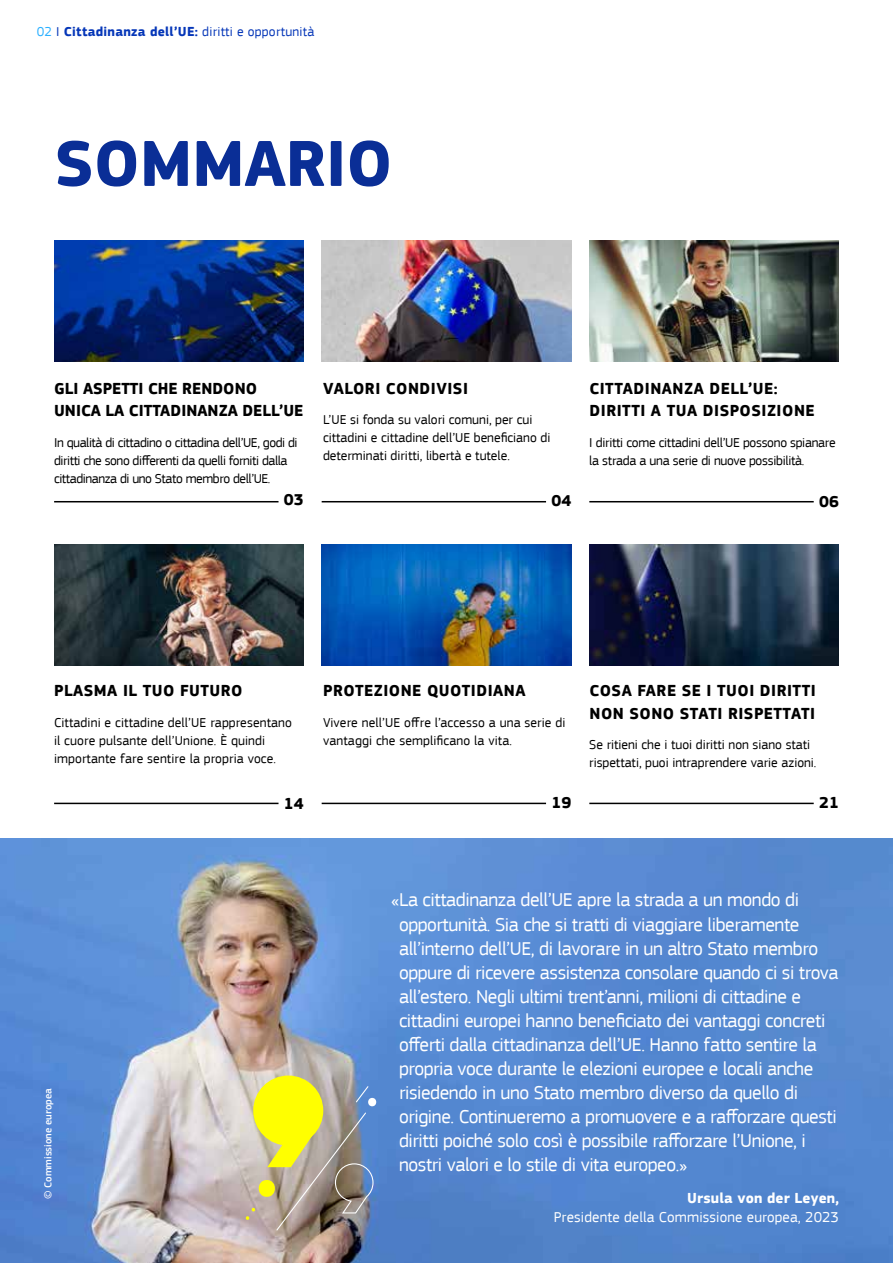
<style>
.page{position:relative;width:893px;height:1263px;background:#fff}
.page>*{position:absolute;margin:0;border:0;box-sizing:border-box;transform-origin:0 0}
.t1{font:700 67.5px "EC Square Sans Pro";letter-spacing:-.005em;color:#0a2e96}
.t2{font:19.5px/24px "EC Square Sans Pro";letter-spacing:-.02em;color:#fff}
.t3{font:700 16.5px/22.5px "EC Square Sans Pro";letter-spacing:.03em;color:#000}
.t4{font:700 16.5px/22.5px "EC Square Sans Pro";color:#000}
.t5{font:15px "EC Square Sans Pro";letter-spacing:.01em;color:#fff}
.t6{font:700 15px "EC Square Sans Pro";letter-spacing:.01em;color:#fff}
.t7{font:13.5px/18px "EC Square Sans Pro";color:#000}
.t8{font:13.5px/18px "EC Square Sans Pro";letter-spacing:-.03em;color:#000}
.t9{font:13.5px/18px "EC Square Sans Pro";letter-spacing:-.02em;color:#000}
.t10{font:13.5px "EC Square Sans Pro";letter-spacing:.02em;color:#0536b8}
.t11{font:500 10.5px "EC Square Sans Pro";color:#fff}
.s1{color:#2bb0ff}
.s2{font-weight:700}
</style>
<div class="page">
<img style="left:0;top:838px;width:893px;height:425px">
<div style="left:253px;top:1075px;width:70px;height:70px;background:#ff0;border-radius:50%"></div>
<img style="left:245px;top:1085px;width:133px;height:146px">
<img style="left:54px;top:240px;width:250px;height:121px">
<img style="left:322px;top:240px;width:249px;height:121px">
<img style="left:589px;top:240px;width:250px;height:121px">
<img style="left:54px;top:545px;width:250px;height:120px">
<img style="left:322px;top:545px;width:249px;height:120px">
<img style="left:589px;top:545px;width:250px;height:120px">
<hr style="left:54px;top:501px;width:225px;height:1px;background:#000">
<hr style="left:54px;top:803px;width:225px;height:1px;background:#000">
<hr style="left:322px;top:501px;width:224px;height:1px;background:#000">
<hr style="left:322px;top:803px;width:224px;height:1px;background:#000">
<hr style="left:589px;top:501px;width:225px;height:1px;background:#000">
<hr style="left:589px;top:803px;width:225px;height:1px;background:#000">
<p class="t10" style="left:37px;top:23px;width:279px"><span class="s1">02</span> I <span class="s2">Cittadinanza dell’UE:</span> diritti e opportunità</p>
<h1 class="t1" style="left:55px;top:123px;width:339px">SOMMARIO</h1>
<p class="t4" style="left:54px;top:377px;width:251px">GLI ASPETTI CHE RENDONO<br>UNICA LA CITTADINANZA DELL’UE</p>
<p class="t8" style="left:54px;top:433px;width:245px">In qualità di cittadino o cittadina dell’UE, godi di diritti che sono differenti da quelli forniti dalla cittadinanza di uno Stato membro dell’UE.</p>
<p class="t3" style="left:284px;top:489px;width:21px">03</p>
<p class="t3" style="left:323px;top:377px;width:146px">VALORI CONDIVISI</p>
<p class="t7" style="left:323px;top:411px;width:229px">L’UE si fonda su valori comuni, per cui cittadini e cittadine dell’UE beneficiano di determinati diritti, libertà e tutele.</p>
<p class="t3" style="left:551px;top:490px;width:21px">04</p>
<p class="t3" style="left:589px;top:377px;width:227px">CITTADINANZA DELL’UE:<br>DIRITTI A TUA DISPOSIZIONE</p>
<p class="t9" style="left:589px;top:433px;width:248px">I diritti come cittadini dell’UE possono spianare la strada a una serie di nuove possibilità.</p>
<p class="t3" style="left:819px;top:490px;width:21px">06</p>
<p class="t3" style="left:54px;top:680px;width:190px">PLASMA IL TUO FUTURO</p>
<p class="t7" style="left:54px;top:714px;width:240px">Cittadini e cittadine dell’UE rappresentano il cuore pulsante dell’Unione. È quindi importante fare sentire la propria voce.</p>
<p class="t3" style="left:284px;top:793px;width:21px">14</p>
<p class="t3" style="left:323px;top:680px;width:204px">PROTEZIONE QUOTIDIANA</p>
<p class="t7" style="left:323px;top:714px;width:244px">Vivere nell’UE offre l’accesso a una serie di vantaggi che semplificano la vita.</p>
<p class="t3" style="left:551px;top:792px;width:21px">19</p>
<p class="t3" style="left:589px;top:680px;width:228px">COSA FARE SE I TUOI DIRITTI<br>NON SONO STATI RISPETTATI</p>
<p class="t7" style="left:589px;top:736px;width:229px">Se ritieni che i tuoi diritti non siano stati rispettati, puoi intraprendere varie azioni.</p>
<p class="t3" style="left:819px;top:792px;width:21px">21</p>
<p class="t11" style="left:42px;top:1199px;width:112px;rotate:-90deg">© Commissione europea</p>
<p class="t2" style="left:399px;top:888px;width:441px;text-indent:-8px">«La cittadinanza dell’UE apre la strada a un mondo di opportunità. Sia che si tratti di viaggiare liberamente all’interno dell’UE, di lavorare in un altro Stato membro oppure di ricevere assistenza consolare quando ci si trova all’estero. Negli ultimi trent’anni, milioni di cittadine e cittadini europei hanno beneficiato dei vantaggi concreti offerti dalla cittadinanza dell’UE. Hanno fatto sentire la propria voce durante le elezioni europee e locali anche risiedendo in uno Stato membro diverso da quello di origine. Continueremo a promuovere e a rafforzare questi diritti poiché solo così è possibile rafforzare l’Unione, i nostri valori e lo stile di vita europeo.»</p>
<p class="t6" style="left:687px;top:1189px;width:153px">Ursula von der Leyen,</p>
<p class="t5" style="left:554px;top:1208px;width:287px">Presidente della Commissione europea, 2023</p>
</div>
